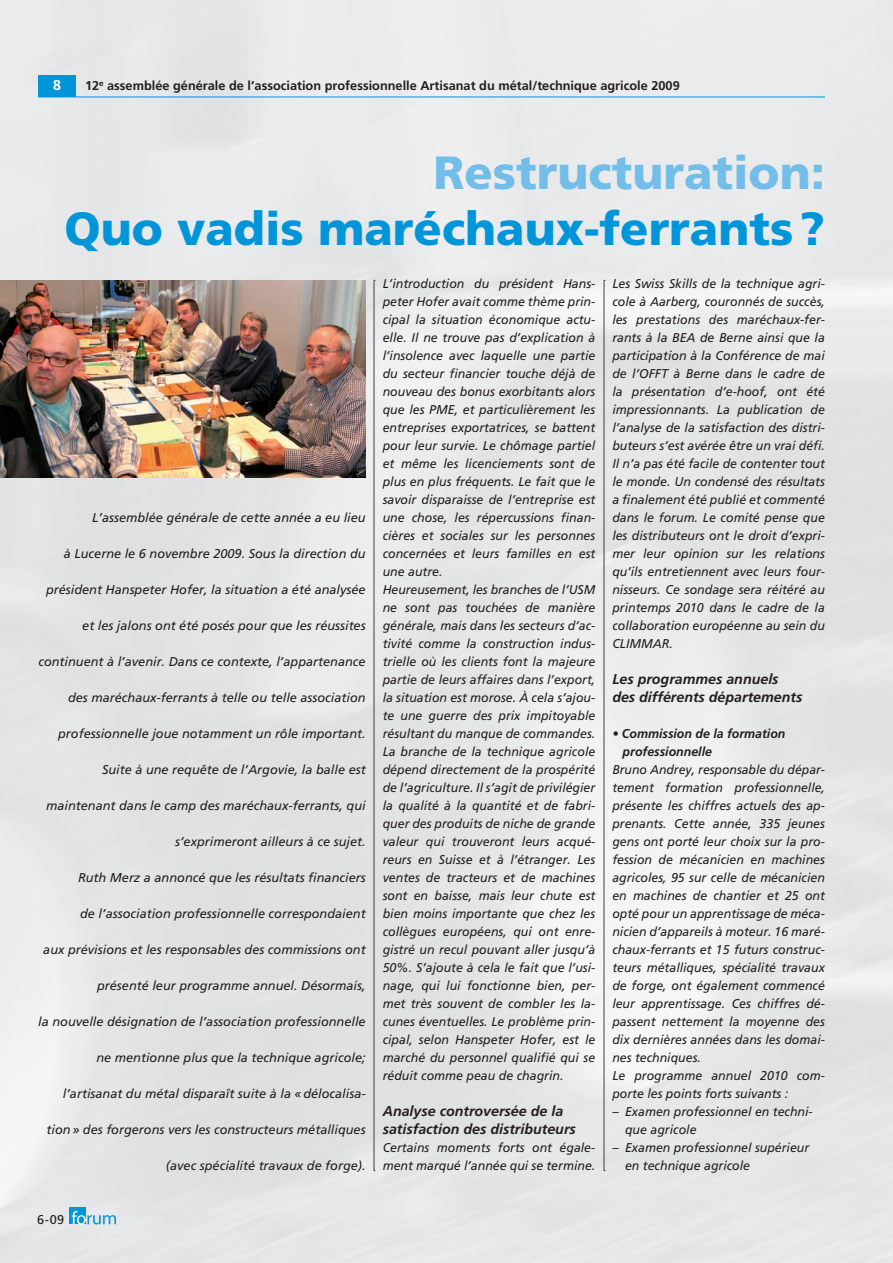
<style>
.page{position:relative;width:893px;height:1263px;background:#fff}
.page>*{position:absolute;margin:0;border:0;box-sizing:border-box;transform-origin:0 0}
.t1{font:900 46.5px "Frutiger";color:#0095d9}
.t2{font:900 46.5px "Frutiger";color:#73bde9}
.t3{font:italic 700 14.25px/18px "Frutiger";color:#231f20}
.t4{font:700 14.25px "Frutiger";color:#fff}
.t5{font:italic 12.75px/18px "Frutiger";color:#231f20}
.t6{font:italic 12.75px/18px "Frutiger";color:#231f20;scale:.96 1}
.t7{font:700 12.75px "Frutiger";color:#231f20}
.t8{font:italic 700 12.75px/18px "Frutiger";color:#231f20}
.t9{font:12.75px "Frutiger";color:#231f20}
</style>
<div class="page">
<img style="left:0;top:0;width:893px;height:1263px">
<div style="left:69px;top:1207px;width:17px;height:17px;background:#0095d9"></div>
<svg style="left:72px;top:1211px;width:44px;height:13px"></svg>
<hr style="left:38px;top:97px;width:787px;height:1px;background:#0095d9">
<div style="left:38px;top:75px;width:38px;height:22px;background:#0095d9"></div>
<img style="left:0;top:281px;width:366px;height:196px">
<svg style="left:374px;top:280px;width:1px;height:891px"></svg>
<svg style="left:604px;top:280px;width:1px;height:891px"></svg>
<p class="t4" style="left:53px;top:77px;width:9px">8</p>
<p class="t7" style="left:85px;top:78px;width:596px">12<sup>e</sup> assemblée générale de l’association professionnelle Artisanat du métal/technique agricole 2009</p>
<h1 class="t2" style="left:433px;top:146px;width:393px">Restructuration:</h1>
<h1 class="t1" style="left:65px;top:202px;width:762px">Quo vadis maréchaux-ferrants ?</h1>
<p class="t5" style="left:92px;top:509px;width:275px">L’assemblée générale de cette année a eu lieu</p>
<p class="t5" style="left:64px;top:545px;width:303px">à Lucerne le 6 novembre 2009. Sous la direction du</p>
<p class="t5" style="left:46px;top:581px;width:321px">président Hanspeter Hofer, la situation a été analysée</p>
<p class="t5" style="left:82px;top:617px;width:285px">et les jalons ont été posés pour que les réussites</p>
<p class="t5" style="left:38px;top:653px;width:329px">continuent à l’avenir. Dans ce contexte, l’appartenance</p>
<p class="t5" style="left:68px;top:689px;width:299px">des maréchaux-ferrants à telle ou telle association</p>
<p class="t5" style="left:58px;top:725px;width:309px">professionnelle joue notamment un rôle important.</p>
<p class="t5" style="left:102px;top:761px;width:265px">Suite à une requête de l’Argovie, la balle est</p>
<p class="t5" style="left:46px;top:797px;width:321px">maintenant dans le camp des maréchaux-ferrants, qui</p>
<p class="t5" style="left:175px;top:833px;width:192px">s’exprimeront ailleurs à ce sujet.</p>
<p class="t5" style="left:78px;top:869px;width:289px">Ruth Merz a annoncé que les résultats financiers</p>
<p class="t5" style="left:80px;top:905px;width:287px">de l’association professionnelle correspondaient</p>
<p class="t5" style="left:43px;top:941px;width:324px">aux prévisions et les responsables des commissions ont</p>
<p class="t5" style="left:97px;top:977px;width:270px">présenté leur programme annuel. Désormais,</p>
<p class="t5" style="left:38px;top:1013px;width:329px">la nouvelle désignation de l’association professionnelle</p>
<p class="t5" style="left:96px;top:1049px;width:271px">ne mentionne plus que la technique agricole;</p>
<p class="t5" style="left:63px;top:1085px;width:304px">l’artisanat du métal disparaît suite à la «délocalisa-</p>
<p class="t5" style="left:47px;top:1121px;width:321px">tion » des forgerons vers les constructeurs métalliques</p>
<p class="t5" style="left:166px;top:1157px;width:201px">(avec spécialité travaux de forge).</p>
<p class="t5" style="left:383px;top:275px;width:214px">L’introduction du président Hans&shy;peter Hofer avait comme thème prin&shy;cipal la situation économique actu&shy;elle. Il ne trouve pas d’explication à l’insolence avec laquelle une partie du secteur financier touche déjà de nouveau des bonus exorbitants alors que les PME, et particulièrement les entreprises exportatrices, se battent pour leur survie. Le chômage partiel et même les licenciements sont de plus en plus fréquents. Le fait que le savoir disparaisse de l’entreprise est une chose, les répercussions finan&shy;cières et sociales sur les personnes concernées et leurs familles en est une autre.<br>Heureusement, les branches de l’USM ne sont pas touchées de manière générale, mais dans les secteurs d’ac&shy;tivité comme la construction indus&shy;trielle où les clients font la majeure partie de leurs affaires dans l’export, la situation est morose. À cela s’ajou&shy;te une guerre des prix impitoyable résultant du manque de commandes.<br>La branche de la technique agricole dépend directement de la prospérité de l’agriculture. Il s’agit de privilégier la qualité à la quantité et de fabri&shy;quer des produits de niche de grande valeur qui trouveront leurs acqué&shy;reurs en Suisse et à l’étranger. Les ventes de tracteurs et de machines sont en baisse, mais leur chute est bien moins importante que chez les collègues européens, qui ont enre&shy;gistré un recul pouvant aller jusqu’à 50%. S’ajoute à cela le fait que l’usi&shy;nage, qui lui fonctionne bien, per&shy;met très souvent de combler les la&shy;cunes éventuelles. Le problème prin&shy;cipal, selon Hanspeter Hofer, est le marché du personnel qualifié qui se réduit comme peau de chagrin.</p>
<p class="t3" style="left:383px;top:1104px;width:195px">Analyse controversée de la satisfaction des distributeurs</p>
<p class="t5" style="left:383px;top:1139px;width:214px">Certains moments forts ont égale&shy;ment marqué l’année qui se termine.</p>
<p class="t5" style="left:612px;top:275px;width:214px;text-align:justify">Les Swiss Skills de la technique agri&shy;cole à Aarberg, couronnés de succès, les prestations des maréchaux-fer&shy;rants à la BEA de Berne ainsi que la participation à la Conférence de mai de l’OFFT à Berne dans le cadre de la présentation d’e-hoof, ont été impressionnants. La publication de l’analyse de la satisfaction des distri&shy;buteurs s’est avérée être un vrai défi.<br>Il n’a pas été facile de contenter tout le monde. Un condensé des résultats a finalement été publié et commenté dans le forum. Le comité pense que les distributeurs ont le droit d’expri&shy;mer leur opinion sur les relations qu’ils entretiennent avec leurs four&shy;nisseurs. Ce sondage sera réitéré au printemps 2010 dans le cadre de la collaboration européenne au sein du CLIMMAR.</p>
<p class="t3" style="left:612px;top:672px;width:192px">Les programmes annuels des différents départements</p>
<p class="t8" style="left:623px;top:726px;width:164px;text-indent:-10px">• Commission de la formation professionnelle</p>
<p class="t6" style="left:612px;top:761px;width:223px">Bruno Andrey, responsable du dépar&shy;tement formation professionnelle, présente les chiffres actuels des ap&shy;prenants. Cette année, 335 jeunes gens ont porté leur choix sur la pro&shy;fession de mécanicien en machines agricoles, 95 sur celle de mécanicien en machines de chantier et 25 ont opté pour un apprentissage de méca&shy;nicien d’appareils à moteur. 16 maré&shy;chaux-ferrants et 15 futurs construc&shy;teurs métalliques, spécialité travaux de forge, ont également commencé leur apprentissage. Ces chiffres dé&shy;passent nettement la moyenne des dix dernières années dans les domai&shy;nes techniques.<br>Le programme annuel 2010 com&shy;porte les points forts suivants :</p>
<p class="t5" style="left:625px;top:1103px;width:189px;text-indent:-13px">– Examen professionnel en techni&shy;que agricole</p>
<p class="t5" style="left:625px;top:1139px;width:186px;text-indent:-13px">– Examen professionnel supérieur en technique agricole</p>
<p class="t9" style="left:37px;top:1212px;width:29px">6-09</p>
</div>
